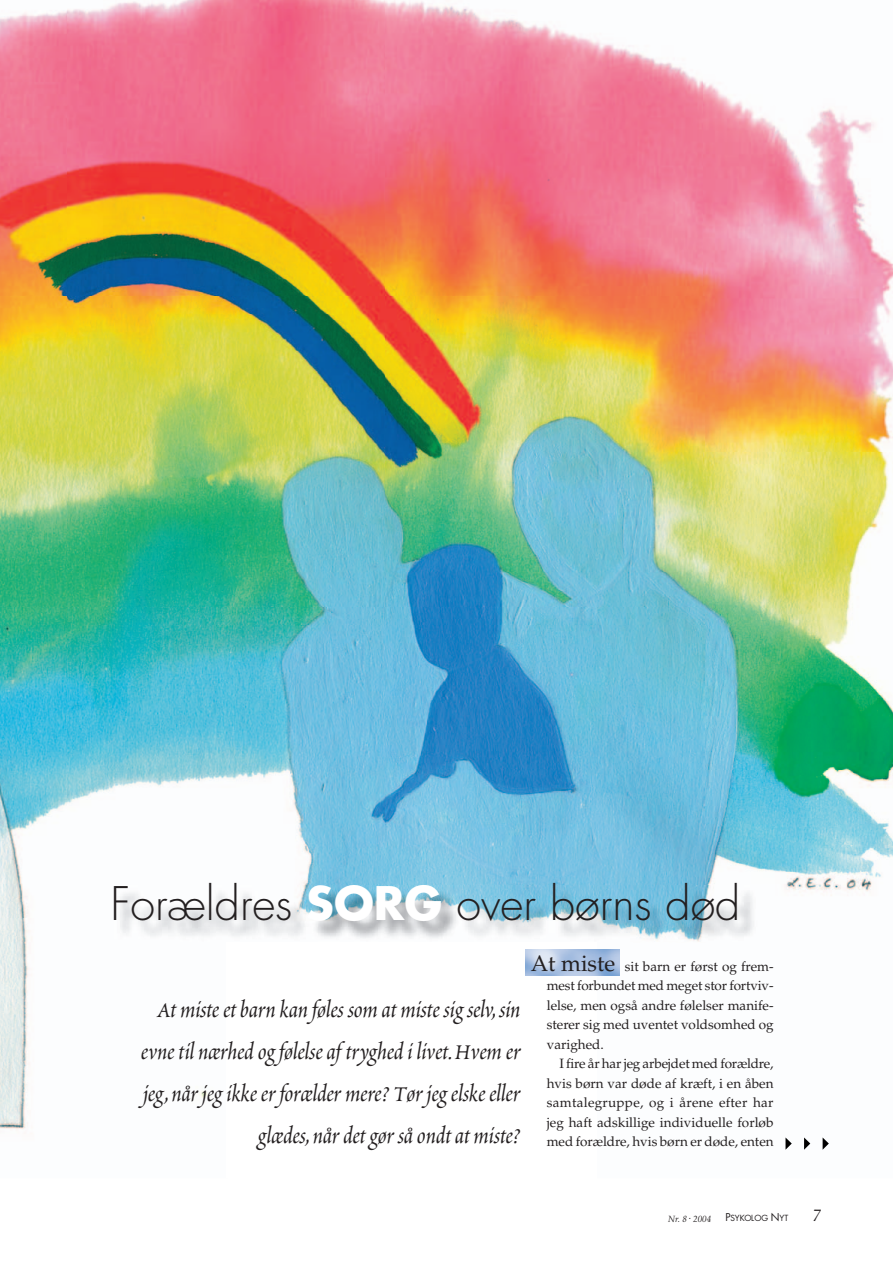
<style>
.page{position:relative;width:893px;height:1263px;background:#fff}
.page>*{position:absolute;margin:0;border:0;box-sizing:border-box;transform-origin:0 0}
.t1{font:300 45px "Futura";color:#231f20}
.t2{font:27px/42px "Poetica Chancery I";color:#231f20;text-align:right}
.t3{font:22.5px "Palatino";color:#231f20}
.t4{font:italic 16.5px "Palatino";color:#231f20}
.t5{font:13.5px/19.5px "Palatino";color:#231f20;text-align:justify}
.t6{font:italic 9px "Palatino";color:#231f20}
.t7{font:8.25px "Futura";color:#231f20}
.s1{font-weight:700;color:#fff}
.s2{font-size:10.5px}
</style>
<div class="page">
<img style="left:0;top:0;width:703px;height:608px">
<img style="left:703px;top:82px;width:190px;height:814px">
<img style="left:0;top:608px;width:385px;height:310px">
<img style="left:385px;top:608px;width:319px;height:277px">
<img style="left:0;top:918px;width:207px;height:212px">
<img style="left:115px;top:885px;width:643px;height:57px">
<svg style="left:785px;top:1137px;width:7px;height:13px"></svg>
<svg style="left:804px;top:1137px;width:6px;height:13px"></svg>
<svg style="left:823px;top:1138px;width:6px;height:12px"></svg>
<h1 class="t1" style="left:111px;top:883px;width:631px">Forældres <span class="s1">SORG</span> over børns død</h1>
<h2 class="t2" style="left:141px;top:990px;width:381px">At miste et barn kan føles som at miste sig selv, sin evne til nærhed og følelse af tryghed i livet. Hvem er jeg, når jeg ikke er forælder mere? Tør jeg elske eller glædes, når det gør så ondt at miste?</h2>
<h3 class="t3" style="left:531px;top:954px;width:86px">At miste</h3>
<p class="t5" style="left:547px;top:958px;width:228px;text-indent:78px">sit barn er først og frem&shy;mest forbundet med meget stor fortviv&shy;lelse, men også andre følelser manife&shy;sterer sig med uventet voldsomhed og varighed.</p>
<p class="t5" style="left:547px;top:1055px;width:228px;text-indent:13px">I fire år har jeg arbejdet med forældre, hvis børn var døde af kræft, i en åben samtalegruppe, og i årene efter har jeg haft adskillige individuelle forløb med forældre, hvis børn er døde, enten</p>
<p class="t6" style="left:668px;top:1215px;width:45px">Nr. 8 <sup>.</sup> 2004</p>
<p class="t7" style="left:725px;top:1214px;width:64px"><span class="s2">P</span>SYKOLOG <span class="s2">N</span>YT</p>
<p class="t4" style="left:813px;top:1209px;width:10px">7</p>
</div>
